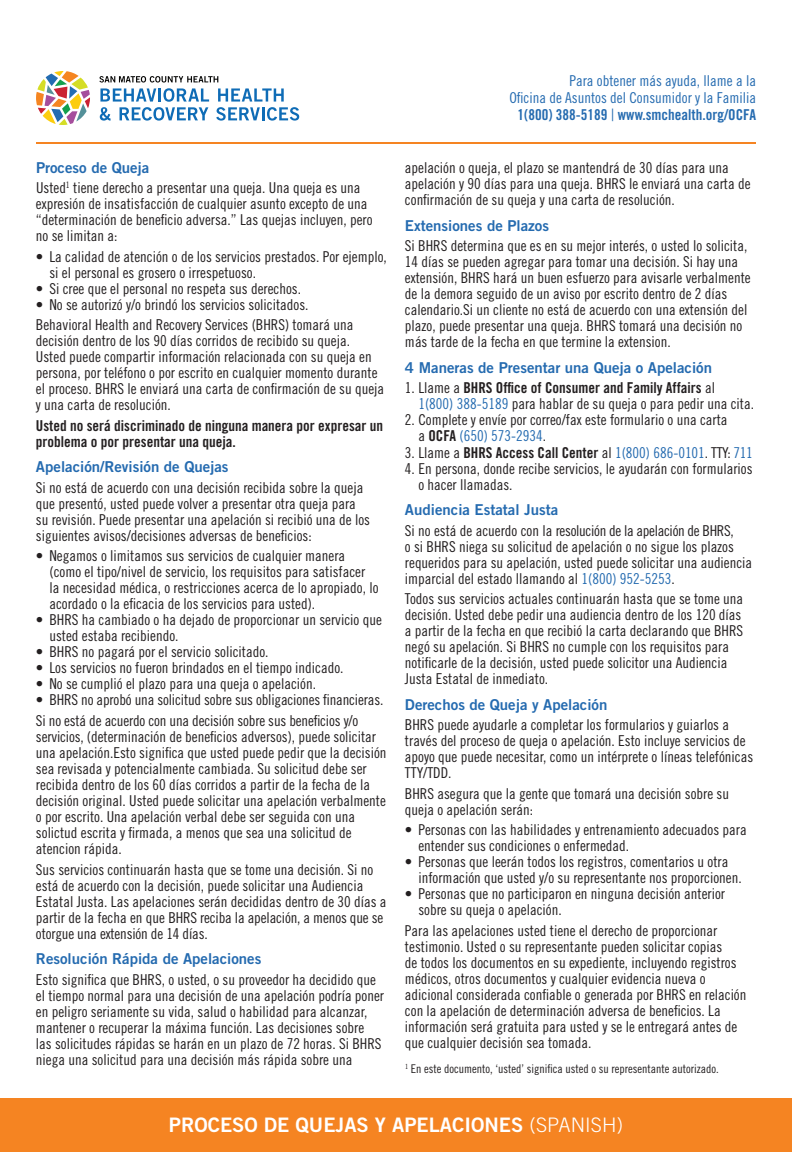
<style>
.page{position:relative;width:792px;height:1152px;background:#fff}
.page>*{position:absolute;margin:0;border:0;box-sizing:border-box;transform-origin:0 0}
.t1{font:20px "Trade Gothic LT Std Bd 2";color:#fff}
.t2{font:15px/16px "Trade Gothic LT Std Cn 18";color:#231f20}
.t3{font:15px/16px "Trade Gothic LT Std Bd Cn 20";color:#231f20}
.t4{font:15px "Trade Gothic LT Std Bd 2";color:#256bb0}
.t5{font:15px/17px "Trade Gothic LT Std Cn 18";color:#256bb0;text-align:right}
.t6{font:15px "Trade Gothic LT Std Bd Cn 20";color:#256bb0}
.t7{font:12px "Trade Gothic LT Std Cn 18";color:#231f20}
.s1{font-family:"Trade Gothic LT Std";font-weight:300;font-size:17px}
.s2{font-family:"Trade Gothic LT Std Cn 18"}
.s3{color:#256bb0}
.s4{font-family:"Trade Gothic LT Std Bd Cn 20"}
.s5{font-family:"Trade Gothic LT Std Cn 18";color:#256bb0}
.s6{font-family:"Trade Gothic LT Std";font-weight:300}
</style>
<div class="page">
<div style="left:0;top:1098px;width:792px;height:54px;background:#f58422"></div>
<svg style="left:36px;top:71px;width:54px;height:54px"></svg>
<svg style="left:99px;top:76px;width:200px;height:45px"></svg>
<hr style="left:36px;top:142px;width:720px;height:2px;background:#f58422">
<p class="t4" style="left:36px;top:158px;width:115px">Proceso de Queja</p>
<p class="t2" style="left:36px;top:180px;width:338px">Usted<sup>1</sup> tiene derecho a presentar una queja. Una queja es una expresión de insatisfacción de cualquier asunto excepto de una “determinación de beneficio adversa.” Las quejas incluyen, pero no se limitan a:</p>
<p class="t2" style="left:49px;top:248px;width:339px;text-indent:-14px">• La calidad de atención o de los servicios prestados. Por ejemplo, si el personal es grosero o irrespetuoso.</p>
<p class="t2" style="left:36px;top:280px;width:267px">• Si cree que el personal no respeta sus derechos.</p>
<p class="t2" style="left:36px;top:294px;width:319px;line-height:20.5px">• No se autorizó y/o brindó los servicios solicitados.<br>Behavioral Health and Recovery Services (BHRS) tomará una</p>
<p class="t2" style="left:36px;top:333px;width:350px">decisión dentro de los 90 días corridos de recibido su queja.<br>Usted puede compartir información relacionada con su queja en persona, por teléfono o por escrito en cualquier momento durante el proceso. BHRS le enviará una carta de confirmación de su queja y una carta de resolución.</p>
<p class="t3" style="left:36px;top:417px;width:349px">Usted no será discriminado de ninguna manera por expresar un problema o por presentar una queja.</p>
<p class="t4" style="left:36px;top:458px;width:194px">Apelación/Revisión de Quejas</p>
<p class="t2" style="left:36px;top:479px;width:336px">Si no está de acuerdo con una decisión recibida sobre la queja que presentó, usted puede volver a presentar otra queja para su revisión. Puede presentar una apelación si recibió una de los siguientes avisos/decisiones adversas de beneficios:</p>
<p class="t2" style="left:49px;top:548px;width:331px;text-indent:-14px">• Negamos o limitamos sus servicios de cualquier manera (como el tipo/nivel de servicio, los requisitos para satisfacer la necesidad médica, o restricciones acerca de lo apropiado, lo acordado o la eficacia de los servicios para usted).</p>
<p class="t2" style="left:49px;top:612px;width:334px;text-indent:-14px">• BHRS ha cambiado o ha dejado de proporcionar un servicio que usted estaba recibiendo.</p>
<p class="t2" style="left:36px;top:644px;width:234px">• BHRS no pagará por el servicio solicitado.</p>
<p class="t2" style="left:36px;top:660px;width:309px">• Los servicios no fueron brindados en el tiempo indicado.</p>
<p class="t2" style="left:36px;top:676px;width:282px">• No se cumplió el plazo para una queja o apelación.</p>
<p class="t2" style="left:36px;top:690px;width:349px;line-height:20.5px">• BHRS no aprobó una solicitud sobre sus obligaciones financieras.<br>Si no está de acuerdo con una decisión sobre sus beneficios y/o</p>
<p class="t2" style="left:36px;top:728px;width:352px">servicios, (determinación de beneficios adversos), puede solicitar una apelación.Esto significa que usted puede pedir que la decisión sea revisada y potencialmente cambiada. Su solicitud debe ser recibida dentro de los 60 días corridos a partir de la fecha de la decisión original. Usted puede solicitar una apelación verbalmente o por escrito. Una apelación verbal debe ser seguida con una solictud escrita y firmada, a menos que sea una solicitud de atencion rápida.</p>
<p class="t2" style="left:36px;top:861px;width:352px">Sus servicios continuarán hasta que se tome una decisión. Si no está de acuerdo con la decisión, puede solicitar una Audiencia Estatal Justa. Las apelaciones serán decididas dentro de 30 días a partir de la fecha en que BHRS reciba la apelación, a menos que se otorgue una extensión de 14 días.</p>
<p class="t4" style="left:36px;top:949px;width:227px">Resolución Rápida de Apelaciones</p>
<p class="t2" style="left:36px;top:971px;width:350px">Esto significa que BHRS, o usted, o su proveedor ha decidido que el tiempo normal para una decisión de una apelación podría poner en peligro seriamente su vida, salud o habilidad para alcanzar, mantener o recuperar la máxima función. Las decisiones sobre<br>las solicitudes rápidas se harán en un plazo de 72 horas. Si BHRS niega una solicitud para una decisión más rápida sobre una</p>
<p class="t5" style="left:509px;top:72px;width:248px">Para obtener más ayuda, llame a la<br>Oficina de Asuntos del Consumidor y la Familia</p>
<p class="t6" style="left:518px;top:106px;width:240px">1(800) 388-5189 <span class="s1">|</span> www.smchealth.org/OCFA</p>
<p class="t2" style="left:405px;top:160px;width:347px">apelación o queja, el plazo se mantendrá de 30 días para una apelación y 90 días para una queja. BHRS le enviará una carta de confirmación de su queja y una carta de resolución.</p>
<p class="t4" style="left:405px;top:216px;width:146px">Extensiones de Plazos</p>
<p class="t2" style="left:405px;top:238px;width:347px">Si BHRS determina que es en su mejor interés, o usted lo solicita, 14 días se pueden agregar para tomar una decisión. Si hay una extensión, BHRS hará un buen esfuerzo para avisarle verbalmente de la demora seguido de un aviso por escrito dentro de 2 días calendario.Si un cliente no está de acuerdo con una extensión del plazo, puede presentar una queja. BHRS tomará una decisión no más tarde de la fecha en que termine la extension.</p>
<p class="t4" style="left:405px;top:358px;width:309px">4 Maneras de Presentar una Queja o Apelación</p>
<p class="t3" style="left:405px;top:380px;width:312px"><span class="s2">1. Llame a</span> BHRS Office of Consumer and Family Affairs <span class="s2">al</span></p>
<p class="t2" style="left:418px;top:396px;width:337px"><span class="s3">1(800) 388-5189</span> para hablar de su queja o para pedir una cita.</p>
<p class="t2" style="left:418px;top:412px;width:311px;text-indent:-14px">2. Complete y envíe por correo/fax este formulario o una carta a <span class="s4">OCFA</span> <span class="s3">(650) 573-2934</span>.</p>
<p class="t3" style="left:405px;top:444px;width:349px"><span class="s2">3. Llame a</span> BHRS Access Call Center <span class="s2">al</span> <span class="s5">1(800) 686-0101</span><span class="s2">. TTY:</span> <span class="s5">711</span></p>
<p class="t2" style="left:418px;top:460px;width:336px;text-indent:-14px">4. En persona, donde recibe servicios, le ayudarán con formularios o hacer llamadas.</p>
<p class="t4" style="left:405px;top:501px;width:155px">Audiencia Estatal Justa</p>
<p class="t2" style="left:405px;top:522px;width:349px">Si no está de acuerdo con la resolución de la apelación de BHRS,<br>o si BHRS niega su solicitud de apelación o no sigue los plazos requeridos para su apelación, usted puede solicitar una audiencia imparcial del estado llamando al <span class="s3">1(800) 952-5253</span>.</p>
<p class="t2" style="left:405px;top:591px;width:340px">Todos sus servicios actuales continuarán hasta que se tome una decisión. Usted debe pedir una audiencia dentro de los 120 días a partir de la fecha en que recibió la carta declarando que BHRS negó su apelación. Si BHRS no cumple con los requisitos para notificarle de la decisión, usted puede solicitor una Audiencia Justa Estatal de inmediato.</p>
<p class="t4" style="left:405px;top:695px;width:204px">Derechos de Queja y Apelación</p>
<p class="t2" style="left:405px;top:717px;width:350px">BHRS puede ayudarle a completar los formularios y guiarlos a través del proceso de queja o apelación. Esto incluye servicios de apoyo que puede necesitar, como un intérprete o líneas telefónicas TTY/TDD.</p>
<p class="t2" style="left:405px;top:785px;width:326px">BHRS asegura que la gente que tomará una decisión sobre su queja o apelación serán:</p>
<p class="t2" style="left:418px;top:822px;width:330px;text-indent:-14px">• Personas con las habilidades y entrenamiento adecuados para entender sus condiciones o enfermedad.</p>
<p class="t2" style="left:418px;top:854px;width:325px;text-indent:-14px">• Personas que leerán todos los registros, comentarios u otra información que usted y/o su representante nos proporcionen.</p>
<p class="t2" style="left:418px;top:886px;width:308px;text-indent:-14px">• Personas que no participaron en ninguna decisión anterior sobre su queja o apelación.</p>
<p class="t2" style="left:405px;top:922px;width:343px">Para las apelaciones usted tiene el derecho de proporcionar testimonio. Usted o su representante pueden solicitar copias<br>de todos los documentos en su expediente, incluyendo registros médicos, otros documentos y cualquier evidencia nueva o adicional considerada confiable o generada por BHRS en relación con la apelación de determinación adversa de beneficios. La información será gratuita para usted y se le entregará antes de que cualquier decisión sea tomada.</p>
<p class="t7" style="left:405px;top:1061px;width:315px"><sup>1</sup> En este documento, ‘usted’ significa usted o su representante autorizado.</p>
<h1 class="t1" style="left:169px;top:1113px;width:456px">PROCESO DE QUEJAS Y APELACIONES <span class="s6">(SPANISH)</span></h1>
</div>
